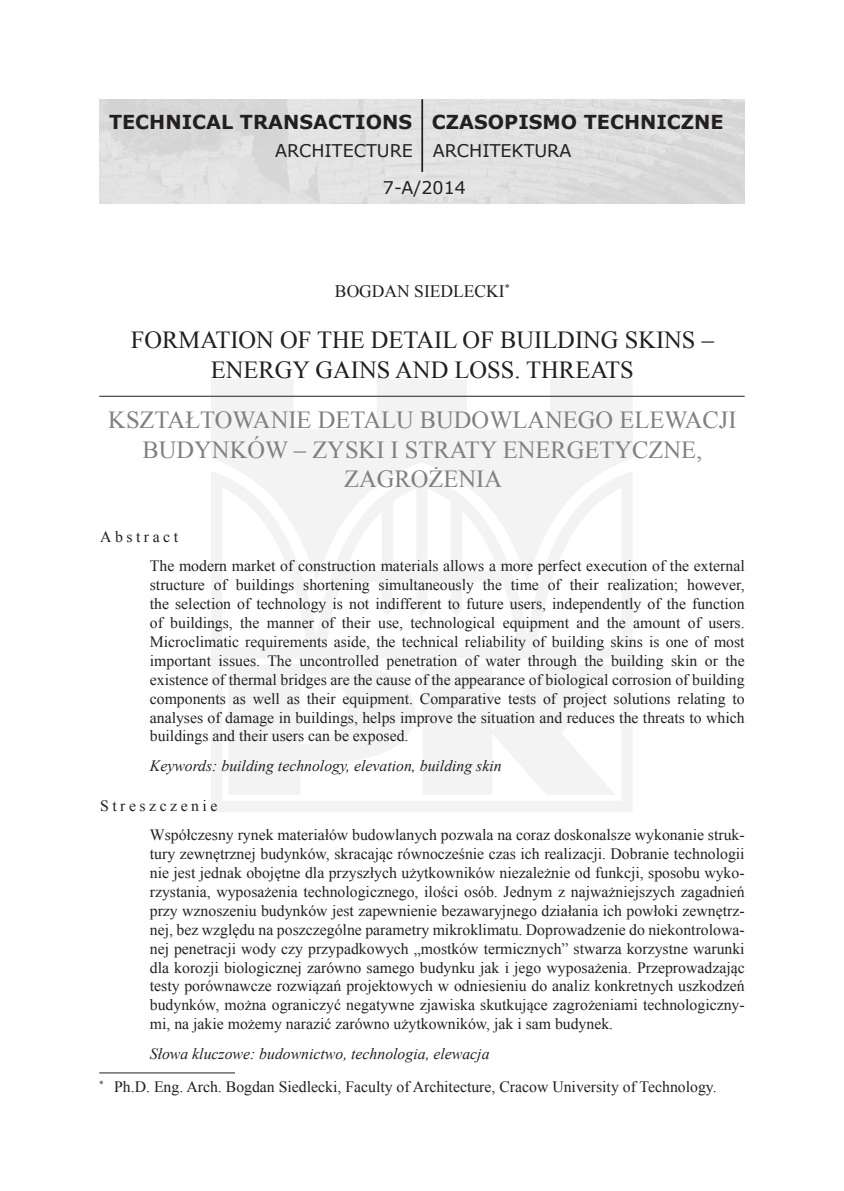
<style>
.page{position:relative;width:844px;height:1191px;background:#fff}
.page>*{position:absolute;margin:0;border:0;box-sizing:border-box;transform-origin:0 0}
.tytul_artukulu_angie{font:24.5px/29.4px "Times New Roman";color:#808080;text-align:center}
.tytul_artykulu{font:24.5px/29.4px "Times New Roman";color:#231f20;text-align:center}
.t1{font:700 19.25px "Verdana";color:#231f20}
.t2{font:17.5px "Verdana";color:#231f20}
.tytuł_rozdz__1_1{font:17.5px "Times New Roman";color:#231f20}
.streszczenie_tekst{font:15.75px/18.9px "Times New Roman";color:#231f20;text-align:justify}
.slowa_kluczowe{font:italic 15.75px "Times New Roman";color:#231f20}
.przypis_cz{font:15.75px "Times New Roman";color:#231f20}
.streszczenie{font:15.75px "Times New Roman";letter-spacing:.22em;color:#231f20}
</style>
<div class="page">
<svg style="left:211px;top:379px;width:421px;height:433px;fill:#f3f3f3"></svg>
<hr style="left:99px;top:1072px;width:136px;height:1px;background:#231f20">
<img style="left:99px;top:99px;width:645px;height:104px">
<hr style="left:421px;top:99px;width:2px;height:73px;background:#231f20">
<hr style="left:99px;top:396px;width:645px;height:1px;background:#231f20">
<p class="t1" style="left:109px;top:108px;width:304px">TECHNICAL TRANSACTIONS</p>
<p class="t2" style="left:275px;top:139px;width:139px">ARCHITECTURE</p>
<p class="t2" style="left:383px;top:176px;width:85px">7-A/2014</p>
<p class="t1" style="left:432px;top:108px;width:293px">CZASOPISMO TECHNICZNE</p>
<p class="t2" style="left:432px;top:139px;width:140px">ARCHITEKTURA</p>
<p class="tytuł_rozdz__1_1" style="left:335px;top:279px;width:176px">BOGDAN SIEDLECKI<sup>*</sup></p>
<p class="tytul_artykulu" style="left:131px;top:325px;width:584px">FORMATION OF THE DETAIL OF BUILDING SKINS –<br>ENERGY GAINS AND LOSS. THREATS</p>
<p class="tytul_artukulu_angie" style="left:108px;top:405px;width:629px">KSZTAŁTOWANIE DETALU BUDOWLANEGO ELEWACJI<br>BUDYNKÓW – ZYSKI I STRATY ENERGETYCZNE,<br>ZAGROŻENIA</p>
<p class="streszczenie" style="left:100px;top:526px;width:79px">Abstract</p>
<p class="streszczenie_tekst" style="left:150px;top:556px;width:596px">The modern market of construction materials allows a more perfect execution of the external structure of buildings shortening simultaneously the time of their realization; however, the selection of technology is not indifferent to future users, independently of the function of buildings, the manner of their use, technological equipment and the amount of users.<br>Microclimatic requirements aside, the technical reliability of building skins is one of most important issues. The uncontrolled penetration of water through the building skin or the existence of thermal bridges are the cause of the appearance of biological corrosion of building components as well as their equipment. Comparative tests of project solutions relating to analyses of damage in buildings, helps improve the situation and reduces the threats to which buildings and their users can be exposed.</p>
<p class="slowa_kluczowe" style="left:150px;top:754px;width:353px">Keywords: building technology, elevation, building skin</p>
<p class="streszczenie" style="left:100px;top:795px;width:119px">Streszczenie</p>
<p class="streszczenie_tekst" style="left:150px;top:825px;width:596px">Współczesny rynek materiałów budowlanych pozwala na coraz doskonalsze wykonanie struk&shy;tury zewnętrznej budynków, skracając równocześnie czas ich realizacji. Dobranie technologii nie jest jednak obojętne dla przyszłych użytkowników niezależnie od funkcji, sposobu wyko&shy;rzystania, wyposażenia technologicznego, ilości osób. Jednym z najważniejszych zagadnień przy wznoszeniu budynków jest zapewnienie bezawaryjnego działania ich powłoki zewnętrz&shy;nej, bez względu na poszczególne parametry mikroklimatu. Doprowadzenie do niekontrolowa&shy;nej penetracji wody czy przypadkowych „mostków termicznych” stwarza korzystne warunki dla korozji biologicznej zarówno samego budynku jak i jego wyposażenia. Przeprowadzając testy porównawcze rozwiązań projektowych w odniesieniu do analiz konkretnych uszkodzeń budynków, można ograniczyć negatywne zjawiska skutkujące zagrożeniami technologiczny&shy;mi, na jakie możemy narazić zarówno użytkowników, jak i sam budynek.</p>
<p class="slowa_kluczowe" style="left:150px;top:1042px;width:341px">Słowa kluczowe: budownictwo, technologia, elewacja</p>
<p class="przypis_cz" style="left:99px;top:1076px;width:618px"><sup>*</sup> Ph.D. Eng. Arch. Bogdan Siedlecki, Faculty of Architecture, Cracow University of Technology.</p>
</div>
